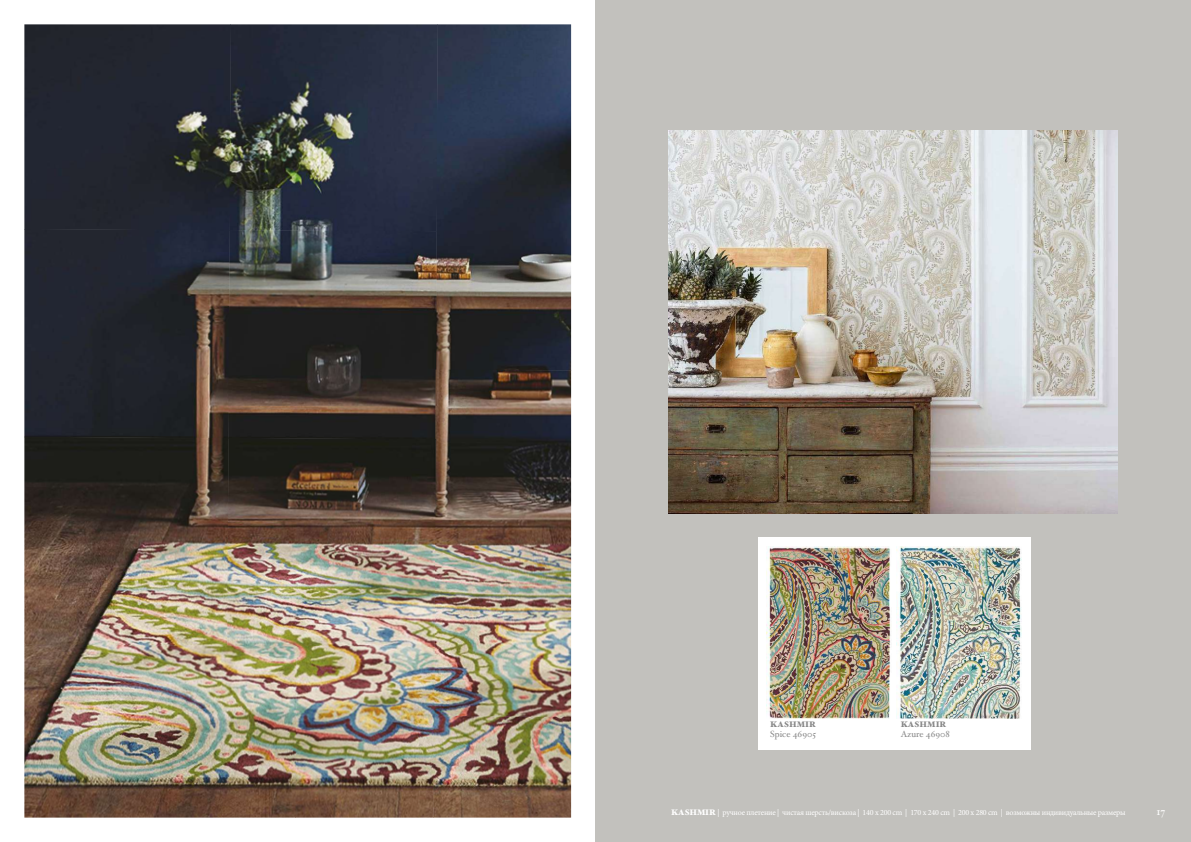
<style>
.page{position:relative;width:1191px;height:842px;background:#fff}
.page>*{position:absolute;margin:0;border:0;box-sizing:border-box;transform-origin:0 0}
.t1{font:11px "Hoefler Text";color:#fff}
.t2{font:9px "Hoefler Text";color:#878787}
.t3{font:8px "Minion Pro";letter-spacing:-.03em;color:#fff}
.t4{font:900 8px "Hoefler Text";color:#878787}
.s1{font-family:"Hoefler Text";font-weight:900}
</style>
<div class="page">
<img style="left:24px;top:24px;width:205px;height:413px">
<img style="left:229px;top:24px;width:204px;height:206px">
<img style="left:433px;top:24px;width:138px;height:794px">
<img style="left:227px;top:230px;width:210px;height:417px">
<img style="left:24px;top:437px;width:205px;height:207px">
<img style="left:24px;top:644px;width:273px;height:174px">
<img style="left:295px;top:646px;width:140px;height:172px">
<div style="left:595px;top:0;width:596px;height:842px;background:#c2c1bd"></div>
<img style="left:669px;top:130px;width:448px;height:383px">
<div style="left:758px;top:537px;width:272px;height:213px;background:#fff"></div>
<img style="left:766px;top:546px;width:125px;height:173px">
<img style="left:896px;top:546px;width:125px;height:173px">
<p class="t4" style="left:770px;top:719px;width:47px">KASHMIR</p>
<p class="t2" style="left:770px;top:729px;width:47px">Spice 46905</p>
<p class="t4" style="left:900px;top:719px;width:47px">KASHMIR</p>
<p class="t2" style="left:900px;top:729px;width:51px">Azure 46908</p>
<p class="t3" style="left:671px;top:807px;width:456px"><span class="s1">KASHMIR</span> | ручное плетение | чистая шерсть/вискоза | 140 x 200 cm | 170 x 240 cm | 200 x 280 cm | возможны индивидуальные размеры</p>
<h1 class="t1" style="left:1156px;top:805px;width:10px">17</h1>
</div>
